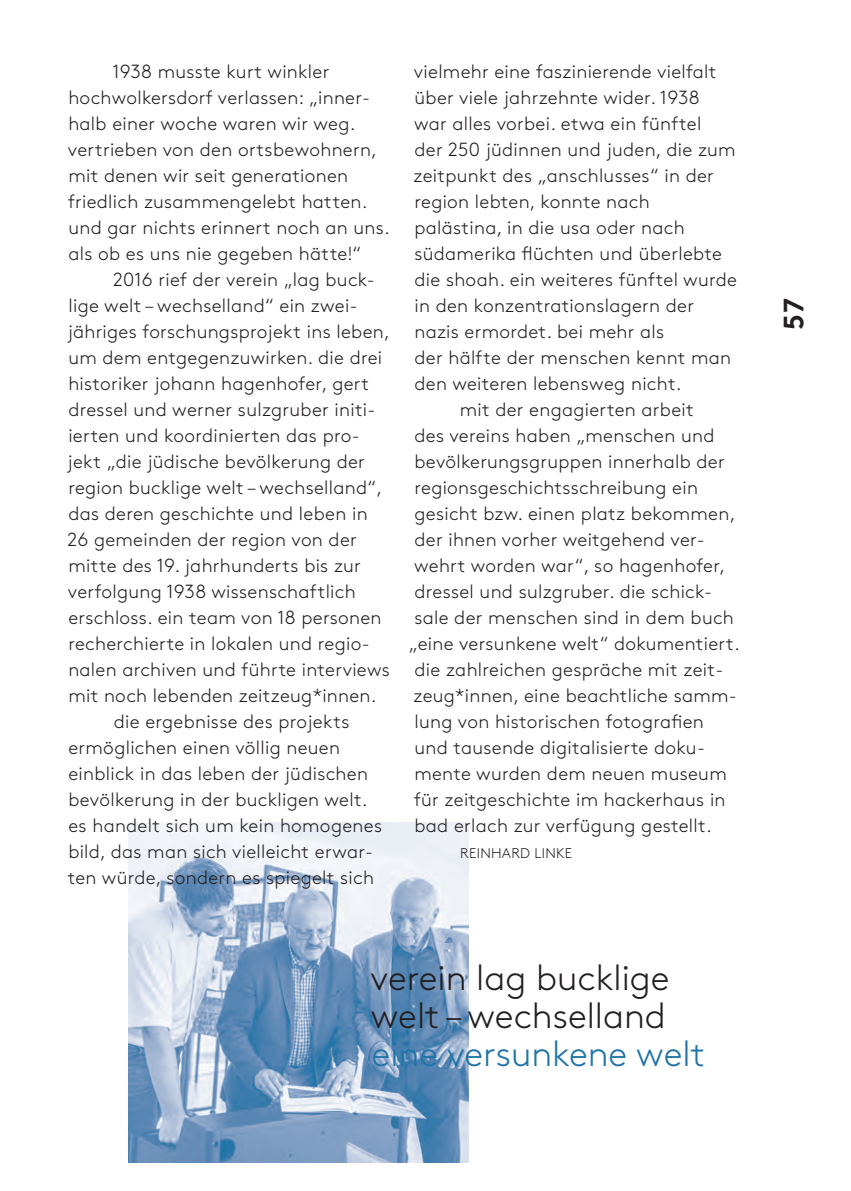
<style>
.page{position:relative;width:851px;height:1191px;background:#fff}
.page>*{position:absolute;margin:0;border:0;box-sizing:border-box;transform-origin:0 0}
.t1{font:300 36px/38px "Brown";color:#231f20}
.t2{font:300 36px "Brown";color:#2074a8}
.t3{font:700 28px "Brown";color:#231f20}
.t4{font:300 19px/26px "Brown";letter-spacing:.015em;color:#231f20}
.t5{font:300 14px "Brown";letter-spacing:.02em;color:#231f20}
</style>
<div class="page">
<img style="left:129px;top:822px;width:340px;height:340px">
<p class="t4" style="left:68px;top:57px;width:323px;text-indent:45px">1938 musste kurt winkler hochwolkersdorf verlassen: „inner&shy;halb einer woche waren wir weg. vertrieben von den ortsbewohnern, mit denen wir seit generationen friedlich zusammengelebt hatten. und gar nichts erinnert noch an uns. als ob es uns nie gegeben hätte!“</p>
<p class="t4" style="left:113px;top:265px;width:263px">2016 rief der verein „lag buck-</p>
<p class="t4" style="left:69px;top:291px;width:290px">lige welt – wechselland“ ein zwei-</p>
<p class="t4" style="left:68px;top:317px;width:324px">jähriges forschungsprojekt ins leben,</p>
<p class="t4" style="left:68px;top:343px;width:315px">um dem entgegenzuwirken. die drei</p>
<p class="t4" style="left:68px;top:369px;width:302px">historiker johann hagenhofer, gert</p>
<p class="t4" style="left:68px;top:395px;width:308px">dressel und werner sulzgruber initi-</p>
<p class="t4" style="left:68px;top:421px;width:293px">ierten und koordinierten das pro-</p>
<p class="t4" style="left:68px;top:447px;width:299px">jekt „die jüdische bevölkerung der</p>
<p class="t4" style="left:68px;top:473px;width:315px">region bucklige welt – wechselland“,</p>
<p class="t4" style="left:68px;top:499px;width:301px">das deren geschichte und leben in</p>
<p class="t4" style="left:68px;top:525px;width:290px">26 gemeinden der region von der</p>
<p class="t4" style="left:68px;top:551px;width:294px">mitte des 19. jahrhunderts bis zur</p>
<p class="t4" style="left:68px;top:577px;width:289px">verfolgung 1938 wissenschaftlich</p>
<p class="t4" style="left:68px;top:603px;width:314px">erschloss. ein team von 18 personen</p>
<p class="t4" style="left:68px;top:629px;width:303px">recherchierte in lokalen und regio-</p>
<p class="t4" style="left:68px;top:655px;width:323px">nalen archiven und führte interviews</p>
<p class="t4" style="left:68px;top:681px;width:310px">mit noch lebenden zeitzeug*innen.</p>
<p class="t4" style="left:114px;top:707px;width:237px">die ergebnisse des projekts</p>
<p class="t4" style="left:68px;top:733px;width:273px">ermöglichen einen völlig neuen</p>
<p class="t4" style="left:68px;top:759px;width:301px">einblick in das leben der jüdischen</p>
<p class="t4" style="left:68px;top:785px;width:301px">bevölkerung in der buckligen welt.</p>
<p class="t4" style="left:68px;top:811px;width:315px">es handelt sich um kein homogenes</p>
<p class="t4" style="left:68px;top:837px;width:306px">bild, das man sich vielleicht erwar-</p>
<p class="t4" style="left:68px;top:863px;width:307px">ten würde, sondern es spiegelt sich</p>
<p class="t4" style="left:414px;top:57px;width:304px">vielmehr eine faszinierende vielfalt</p>
<p class="t4" style="left:414px;top:83px;width:286px">über viele jahrzehnte wider. 1938</p>
<p class="t4" style="left:414px;top:109px;width:289px">war alles vorbei. etwa ein fünftel</p>
<p class="t4" style="left:414px;top:135px;width:322px">der 250 jüdinnen und juden, die zum</p>
<p class="t4" style="left:413px;top:161px;width:302px">zeitpunkt des „anschlusses“ in der</p>
<p class="t4" style="left:414px;top:187px;width:237px">region lebten, konnte nach</p>
<p class="t4" style="left:414px;top:213px;width:272px">palästina, in die usa oder nach</p>
<p class="t4" style="left:414px;top:239px;width:309px">südamerika flüchten und überlebte</p>
<p class="t4" style="left:414px;top:265px;width:324px">die shoah. ein weiteres fünftel wurde</p>
<p class="t4" style="left:414px;top:291px;width:281px">in den konzentrationslagern der</p>
<p class="t4" style="left:414px;top:317px;width:251px">nazis ermordet. bei mehr als</p>
<p class="t4" style="left:414px;top:343px;width:318px">der hälfte der menschen kennt man</p>
<p class="t4" style="left:414px;top:369px;width:268px">den weiteren lebensweg nicht.</p>
<p class="t4" style="left:459px;top:395px;width:235px">mit der engagierten arbeit</p>
<p class="t4" style="left:414px;top:421px;width:301px">des vereins haben „menschen und</p>
<p class="t4" style="left:414px;top:447px;width:312px">bevölkerungsgruppen innerhalb der</p>
<p class="t4" style="left:414px;top:473px;width:285px">regionsgeschichtsschreibung ein</p>
<p class="t4" style="left:414px;top:499px;width:322px">gesicht bzw. einen platz bekommen,</p>
<p class="t4" style="left:414px;top:525px;width:292px">der ihnen vorher weitgehend ver-</p>
<p class="t4" style="left:414px;top:551px;width:313px">wehrt worden war“, so hagenhofer,</p>
<p class="t4" style="left:414px;top:577px;width:299px">dressel und sulzgruber. die schick-</p>
<p class="t4" style="left:414px;top:603px;width:321px">sale der menschen sind in dem buch</p>
<p class="t4" style="left:409px;top:629px;width:332px">„eine versunkene welt“ dokumentiert.</p>
<p class="t4" style="left:414px;top:655px;width:310px">die zahlreichen gespräche mit zeit-</p>
<p class="t4" style="left:413px;top:681px;width:325px">zeug*innen, eine beachtliche samm-</p>
<p class="t4" style="left:414px;top:707px;width:291px">lung von historischen fotografien</p>
<p class="t4" style="left:414px;top:733px;width:292px">und tausende digitalisierte doku-</p>
<p class="t4" style="left:414px;top:759px;width:314px">mente wurden dem neuen museum</p>
<p class="t4" style="left:414px;top:785px;width:313px">für zeitgeschichte im hackerhaus in</p>
<p class="t4" style="left:414px;top:811px;width:299px">bad erlach zur verfügung gestellt.</p>
<p class="t5" style="left:460px;top:843px;width:113px">REINHARD LINKE</p>
<h1 class="t1" style="left:370px;top:955px;width:300px">verein lag bucklige welt – wechselland</h1>
<h1 class="t2" style="left:371px;top:1026px;width:335px">eine versunkene welt</h1>
<h2 class="t3" style="left:770px;top:330px;width:34px;rotate:-90deg">57</h2>
</div>
